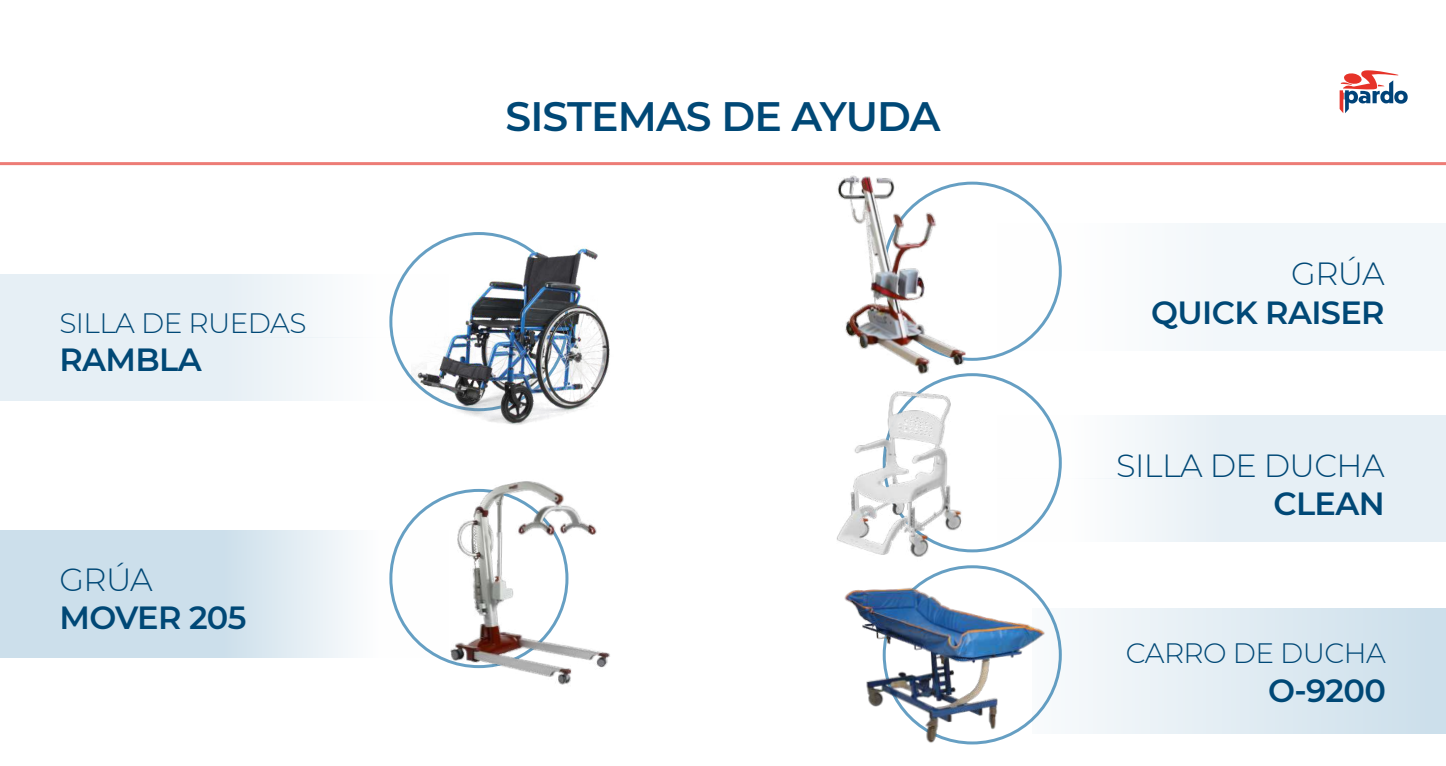
<style>
.page{position:relative;width:1446px;height:766px;background:#fff}
.page>*{position:absolute;margin:0;border:0;box-sizing:border-box;transform-origin:0 0}
.t1{font:600 41px "Montserrat";letter-spacing:-.02em;color:#004876}
.t2{font:600 32px "Montserrat";letter-spacing:-.02em;color:#004876}
.t3{font:300 32px "Montserrat";letter-spacing:-.02em;color:#004876}
.t4{font:300 28px "Montserrat";letter-spacing:-.02em;color:#004876}
</style>
<div class="page">
<svg style="left:1339px;top:70px;width:68px;height:43px"></svg>
<svg style="left:0;top:530px;width:408px;height:63px;fill:#ccdfeb"></svg>
<svg style="left:0;top:594px;width:433px;height:63px;fill:#ccdfeb"></svg>
<hr style="left:0;top:162px;width:1446px;height:3px;background:#ed7c76">
<div style="left:1032px;top:608px;width:414px;height:125px;background:linear-gradient(to right,#f6f9fb,#ccdfeb)"></div>
<div style="left:0;top:274px;width:449px;height:63px;background:linear-gradient(to right,#e1ecf3,#f7fafb)"></div>
<div style="left:997px;top:415px;width:449px;height:63px;background:linear-gradient(to right,#fafbfc,#e0ebf3)"></div>
<div style="left:997px;top:223px;width:449px;height:64px;background:#f2f7fa"></div>
<div style="left:0;top:337px;width:449px;height:63px;background:linear-gradient(to right,#e1ecf3,#f8fafc)"></div>
<div style="left:997px;top:478px;width:449px;height:63px;background:linear-gradient(to right,#f9fbfc,#e1ecf3)"></div>
<div style="left:997px;top:287px;width:449px;height:63px;background:#f2f7fa"></div>
<img style="left:411px;top:232px;width:199px;height:193px">
<img style="left:433px;top:481px;width:177px;height:204px">
<img style="left:835px;top:165px;width:132px;height:210px">
<img style="left:836px;top:383px;width:155px;height:185px">
<img style="left:844px;top:576px;width:210px;height:169px">
<p class="t4" style="left:59px;top:304px;width:248px">SILLA DE RUEDAS</p>
<p class="t2" style="left:59px;top:337px;width:144px">RAMBLA</p>
<p class="t3" style="left:60px;top:557px;width:95px">GRÚA</p>
<p class="t2" style="left:60px;top:595px;width:188px">MOVER 205</p>
<p class="t1" style="left:505px;top:87px;width:437px">SISTEMAS DE AYUDA</p>
<p class="t3" style="left:1291px;top:252px;width:95px">GRÚA</p>
<p class="t2" style="left:1151px;top:289px;width:235px">QUICK RAISER</p>
<p class="t3" style="left:1116px;top:443px;width:270px">SILLA DE DUCHA</p>
<p class="t2" style="left:1273px;top:481px;width:113px">CLEAN</p>
<p class="t4" style="left:1126px;top:634px;width:261px">CARRO DE DUCHA</p>
<p class="t2" style="left:1268px;top:667px;width:119px">O-9200</p>
</div>
